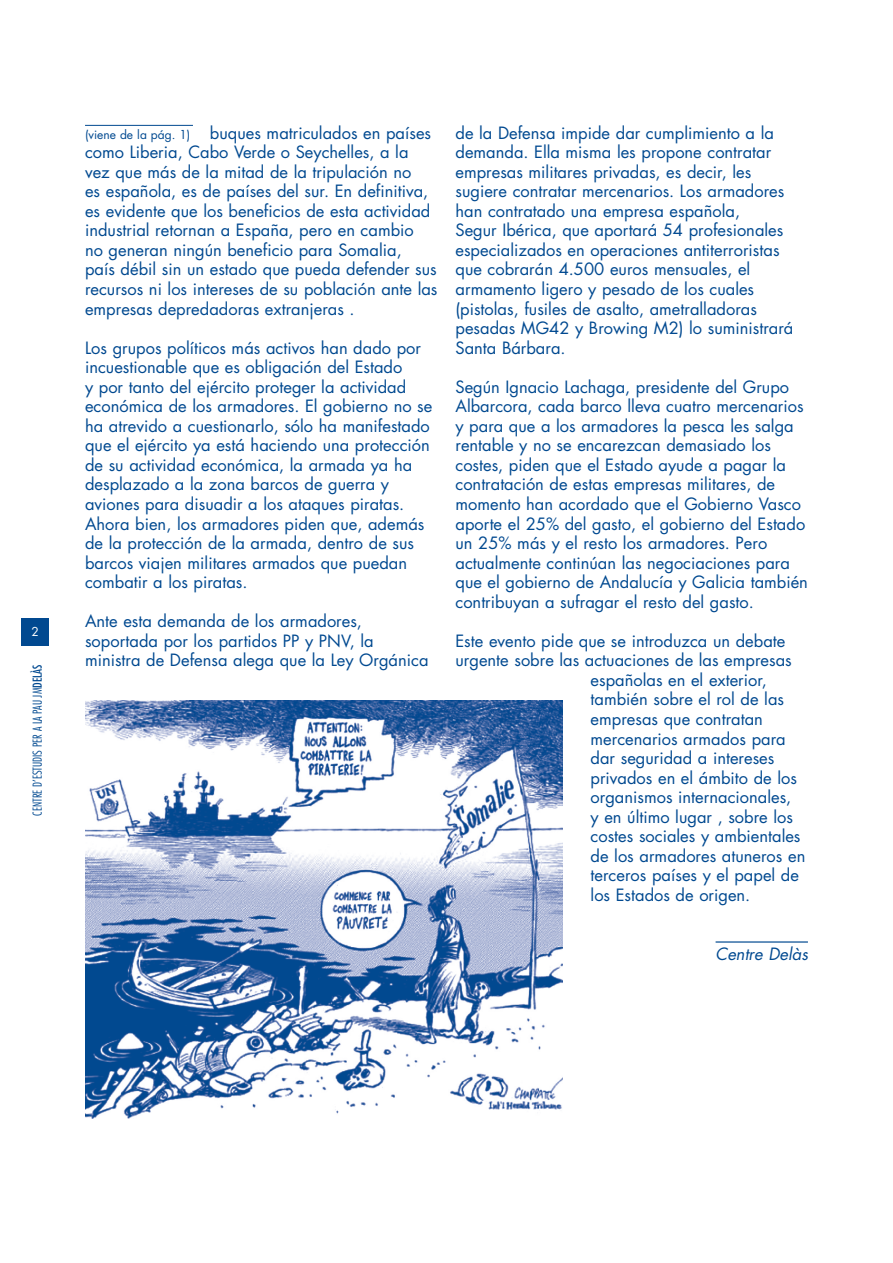
<style>
.page{position:relative;width:893px;height:1263px;background:#fff}
.page>*{position:absolute;margin:0;border:0;box-sizing:border-box;transform-origin:0 0}
.t1{font:16.5px/19.5px "Futura";color:#014990}
.t2{font:italic 16.5px "Futura";color:#014990}
.t3{font:300 condensed 12px "Futura";color:#014990}
.t4{font:12px "Futura";color:#014990}
.s1{font-weight:400}
</style>
<div class="page">
<div style="left:21px;top:618px;width:28px;height:28px;background:#014990"></div>
<hr style="left:716px;top:941px;width:92px;height:1px;background:#014990">
<hr style="left:85px;top:125px;width:108px;height:1px;background:#014990">
<img style="left:85px;top:700px;width:478px;height:418px">
<p class="t3" style="left:30px;top:816px;width:153px;rotate:-90deg">CENTRE D’ESTUDIS PER A LA PAU JM<span class="s1">DELÀS</span></p>
<p class="t1" style="left:85px;top:123px;width:354px;text-indent:125px">buques matriculados en países como Liberia, Cabo Verde o Seychelles, a la<br>vez que más de la mitad de la tripulación no<br>es española, es de países del sur. En definitiva, es evidente que los beneficios de esta actividad industrial retornan a España, pero en cambio<br>no generan ningún beneficio para Somalia,<br>país débil sin un estado que pueda defender sus recursos ni los intereses de su población ante las empresas depredadoras extranjeras .</p>
<p class="t1" style="left:85px;top:338px;width:349px">Los grupos políticos más activos han dado por incuestionable que es obligación del Estado<br>y por tanto del ejército proteger la actividad económica de los armadores. El gobierno no se ha atrevido a cuestionarlo, sólo ha manifestado que el ejército ya está haciendo una protección de su actividad económica, la armada ya ha desplazado a la zona barcos de guerra y aviones para disuadir a los ataques piratas.<br>Ahora bien, los armadores piden que, además de la protección de la armada, dentro de sus barcos viajen militares armados que puedan combatir a los piratas.</p>
<p class="t1" style="left:85px;top:612px;width:345px">Ante esta demanda de los armadores, soportada por los partidos PP y PNV, la ministra de Defensa alega que la Ley Orgánica</p>
<p class="t4" style="left:85px;top:126px;width:107px">(viene de la pág. 1)</p>
<p class="t1" style="left:455px;top:123px;width:339px">de la Defensa impide dar cumplimiento a la demanda. Ella misma les propone contratar empresas militares privadas, es decir, les sugiere contratar mercenarios. Los armadores han contratado una empresa española,<br>Segur Ibérica, que aportará 54 profesionales especializados en operaciones antiterroristas que cobrarán 4.500 euros mensuales, el armamento ligero y pesado de los cuales (pistolas, fusiles de asalto, ametralladoras pesadas MG42 y Browing M2) lo suministrará Santa Bárbara.</p>
<p class="t1" style="left:455px;top:377px;width:354px">Según Ignacio Lachaga, presidente del Grupo Albarcora, cada barco lleva cuatro mercenarios y para que a los armadores la pesca les salga rentable y no se encarezcan demasiado los costes, piden que el Estado ayude a pagar la contratación de estas empresas militares, de momento han acordado que el Gobierno Vasco aporte el 25% del gasto, el gobierno del Estado un 25% más y el resto los armadores. Pero actualmente continúan las negociaciones para que el gobierno de Andalucía y Galicia también contribuyan a sufragar el resto del gasto.</p>
<p class="t1" style="left:455px;top:631px;width:331px">Este evento pide que se introduzca un debate</p>
<p class="t1" style="left:455px;top:651px;width:338px">urgente sobre las actuaciones de las empresas</p>
<p class="t1" style="left:591px;top:670px;width:178px">españolas en el exterior,</p>
<p class="t1" style="left:591px;top:690px;width:195px">también sobre el rol de las</p>
<p class="t1" style="left:591px;top:709px;width:174px">empresas que contratan</p>
<p class="t1" style="left:591px;top:729px;width:197px">mercenarios armados para</p>
<p class="t1" style="left:591px;top:748px;width:185px">dar seguridad a intereses</p>
<p class="t1" style="left:591px;top:768px;width:208px">privados en el ámbito de los</p>
<p class="t1" style="left:591px;top:788px;width:202px">organismos internacionales,</p>
<p class="t1" style="left:591px;top:807px;width:204px">y en último lugar , sobre los</p>
<p class="t1" style="left:591px;top:827px;width:211px">costes sociales y ambientales</p>
<p class="t1" style="left:591px;top:846px;width:216px">de los armadores atuneros en</p>
<p class="t1" style="left:591px;top:866px;width:210px">terceros países y el papel de</p>
<p class="t1" style="left:591px;top:885px;width:161px">los Estados de origen.</p>
<p class="t2" style="left:716px;top:943px;width:94px">Centre Delàs</p>
</div>
